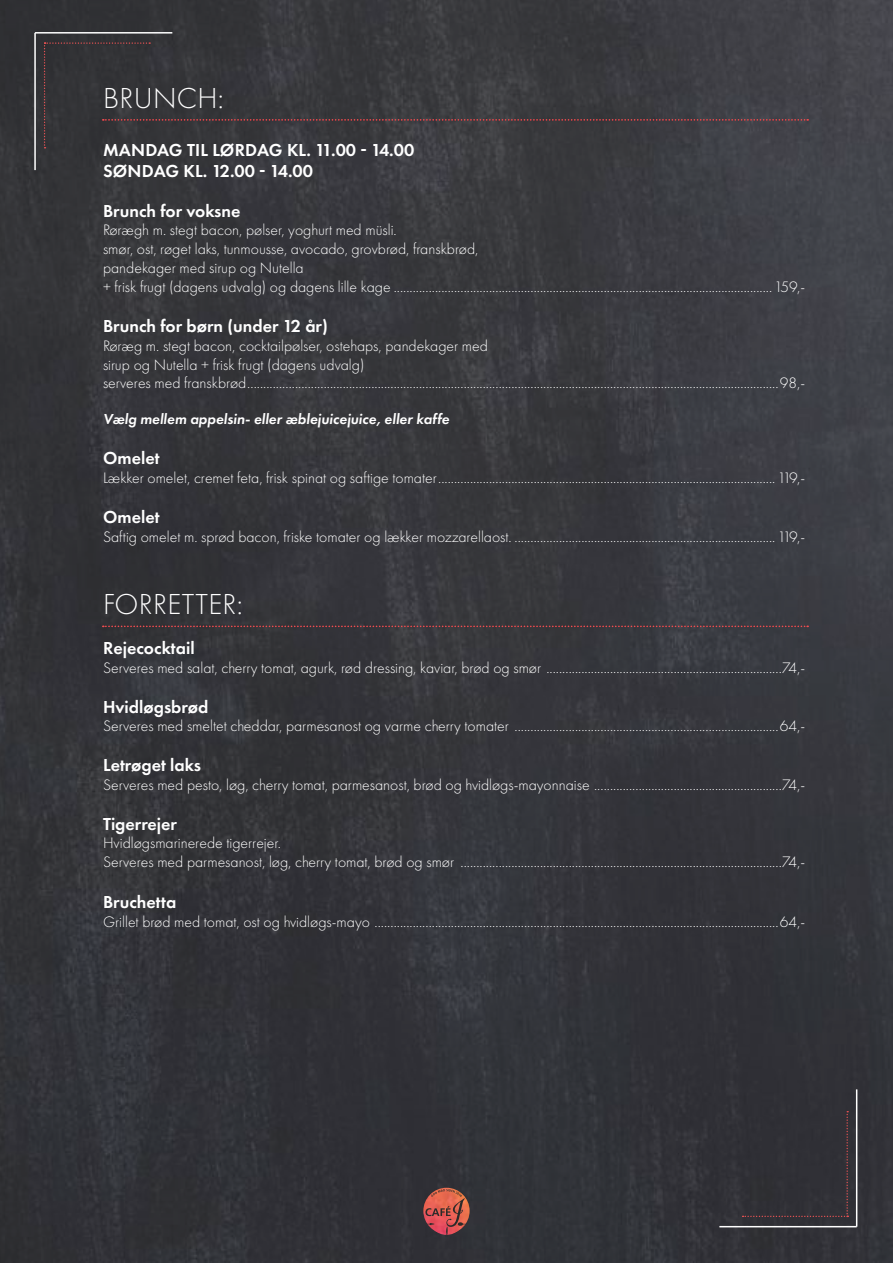
<style>
.page{position:relative;width:893px;height:1263px;background:#fff}
.page>*{position:absolute;margin:0;border:0;box-sizing:border-box;transform-origin:0 0}
.t1{font:300 30px "Futura PT";letter-spacing:.01em;color:#fff}
.t2{font:600 18px/21px "Futura PT";color:#fff}
.t3{font:300 15.75px/18.9px "Futura PT";color:#fff}
.t4{font:italic 600 15px "Futura PT";color:#fff}
</style>
<div class="page">
<div style="left:0;top:0;width:893px;height:1263px;background:linear-gradient(to right,#323236,#3a3b41)"></div>
<hr style="left:719px;top:1226px;width:138px;height:1px;background:#fff">
<hr style="left:856px;top:1089px;width:1px;height:138px;background:#fff">
<div style="left:742px;top:1111px;width:106px;height:106px;background:#2f2f35"></div>
<hr style="left:35px;top:32px;width:137px;height:2px;background:#fff">
<hr style="left:34px;top:33px;width:2px;height:137px;background:#fff">
<img style="left:423px;top:1188px;width:47px;height:46px;border-radius:23px">
<svg style="left:425px;top:1189px;width:41px;height:46px;background:#b3524a"></svg>
<svg style="left:103px;top:626px;width:705px;height:1px"></svg>
<svg style="left:44px;top:42px;width:764px;height:106px;background:#3b3a3e"></svg>
<h1 class="t1" style="left:103px;top:81px;width:122px">BRUNCH:</h1>
<p class="t2" style="left:103px;top:139px;width:313px">MANDAG TIL LØRDAG KL. 11.00 - 14.00<br>SØNDAG KL. 12.00 - 14.00</p>
<p class="t2" style="left:103px;top:200px;width:139px">Brunch for voksne</p>
<p class="t3" style="left:103px;top:221px;width:703px">Rørægh m. stegt bacon, pølser, yoghurt med müsli.<br>smør, ost, røget laks, tunmousse, avocado, grovbrød, franskbrød,<br>pandekager med sirup og Nutella<br>+ frisk frugt (dagens udvalg) og dagens lille kage .......................................................................................................................159,-</p>
<p class="t2" style="left:103px;top:315px;width:226px">Brunch for børn (under 12 år)</p>
<p class="t3" style="left:103px;top:336px;width:703px">Røræg m. stegt bacon, cocktailpølser, ostehaps, pandekager med<br>sirup og Nutella + frisk frugt (dagens udvalg)<br>serveres med franskbrød.......................................................................................................................................................................98,-</p>
<p class="t4" style="left:103px;top:410px;width:348px">Vælg mellem appelsin- eller æblejuicejuice, eller kaffe</p>
<p class="t2" style="left:103px;top:447px;width:58px">Omelet</p>
<p class="t3" style="left:103px;top:468px;width:703px">Lækker omelet, cremet feta, frisk spinat og saftige tomater.......................................................................................................... 119,-</p>
<p class="t2" style="left:103px;top:507px;width:58px">Omelet</p>
<p class="t3" style="left:103px;top:528px;width:703px">Saftig omelet m. sprød bacon, friske tomater og lækker mozzarellaost. .................................................................................. 119,-</p>
<h1 class="t1" style="left:103px;top:587px;width:141px">FORRETTER:</h1>
<p class="t2" style="left:103px;top:637px;width:93px">Rejecocktail</p>
<p class="t3" style="left:103px;top:658px;width:703px">Serveres med salat, cherry tomat, agurk, rød dressing, kaviar, brød og smør ..........................................................................74,-</p>
<p class="t2" style="left:103px;top:696px;width:107px">Hvidløgsbrød</p>
<p class="t3" style="left:103px;top:717px;width:703px">Serveres med smeltet cheddar, parmesanost og varme cherry tomater ...................................................................................64,-</p>
<p class="t2" style="left:103px;top:754px;width:99px">Letrøget laks</p>
<p class="t3" style="left:103px;top:775px;width:703px">Serveres med pesto, løg, cherry tomat, parmesanost, brød og hvidløgs-mayonnaise ...........................................................74,-</p>
<p class="t2" style="left:103px;top:813px;width:75px">Tigerrejer</p>
<p class="t3" style="left:103px;top:834px;width:703px">Hvidløgsmarinerede tigerrejer.<br>Serveres med parmesanost, løg, cherry tomat, brød og smør .....................................................................................................74,-</p>
<p class="t2" style="left:103px;top:891px;width:75px">Bruchetta</p>
<p class="t3" style="left:103px;top:912px;width:703px">Grillet brød med tomat, ost og hvidløgs-mayo ...............................................................................................................................64,-</p>
</div>
